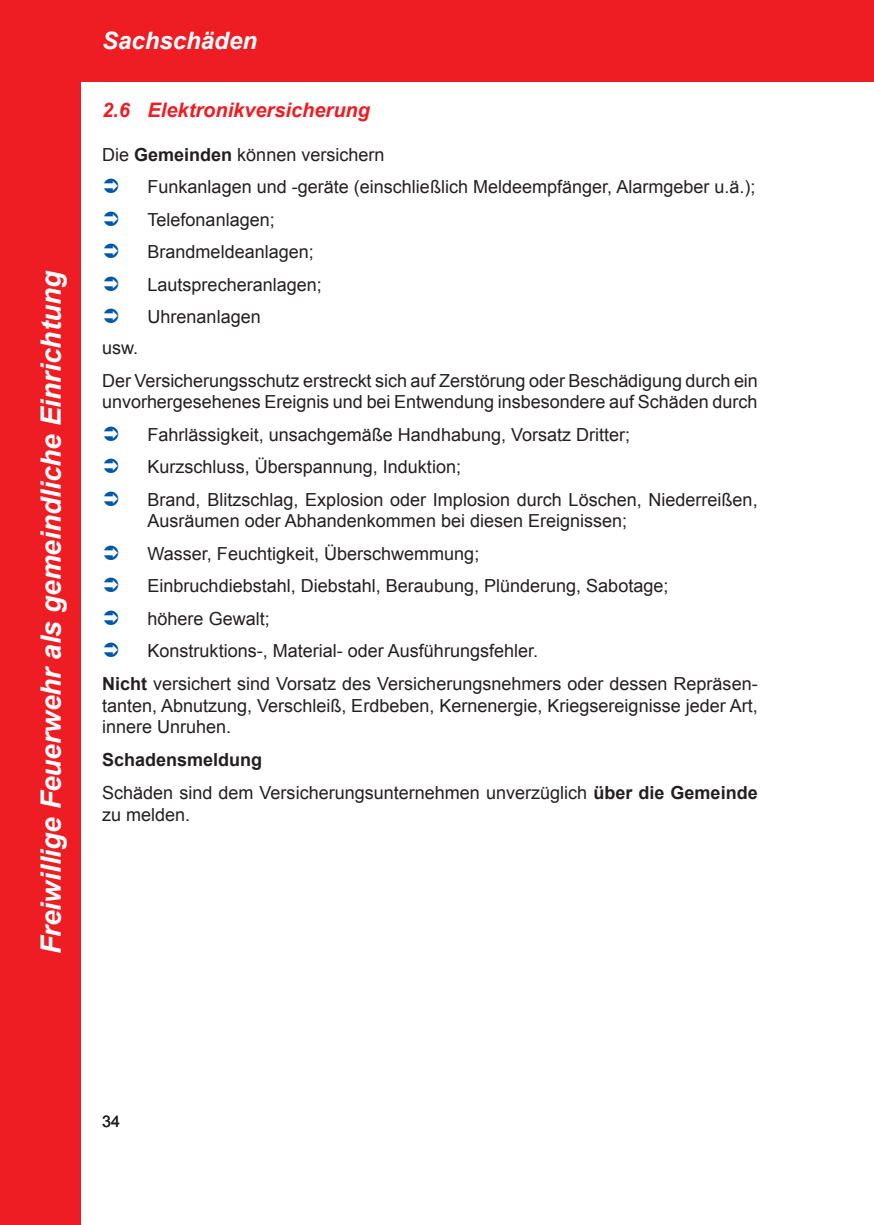
<style>
.page{position:relative;width:874px;height:1225px;background:#fff}
.page>*{position:absolute;margin:0;border:0;box-sizing:border-box;transform-origin:0 0}
.t1{font:italic 700 28px "Arial";color:#fff}
.t2{font:italic 700 24px "Arial";color:#fff}
.t3{font:italic 700 20px "Arial";color:#ee1d23}
.t4{font:18px/32.4px "Arial";color:#231f20}
.t5{font:16px "Arial";color:#231f20}
.s1{font-weight:700}
</style>
<div class="page">
<div style="left:0;top:0;width:873px;height:81px;background:#ee1d23"></div>
<div style="left:0;top:0;width:80px;height:1225px;background:#ee1d23"></div>
<h1 class="t1" style="left:32px;top:954px;width:685px;rotate:-90deg">Freiwillige Feuerwehr als gemeindliche Einrichtung</h1>
<h2 class="t2" style="left:102px;top:24px;width:156px">Sachschäden</h2>
<p class="t3" style="left:102px;top:96px;width:269px">2.6 Elektronikversicherung</p>
<p class="t4" style="left:147px;top:139px;width:609px;text-indent:-45px">Die <span class="s1">Gemeinden</span> können versichern<br>Funkanlagen und -geräte (einschließlich Meldeempfänger, Alarmgeber u.ä.);<br>Telefonanlagen;<br>Brandmeldeanlagen;<br>Lautsprecheranlagen;<br>Uhrenanlagen</p>
<p class="t4" style="left:102px;top:331px;width:657px;line-height:33px">usw.<br>Der Versicherungsschutz erstreckt sich auf Zerstörung oder Beschädigung durch ein</p>
<p class="t4" style="left:147px;top:386px;width:611px;text-indent:-45px">unvorhergesehenes Ereignis und bei Entwendung insbesondere auf Schäden durch Fahrlässigkeit, unsachgemäße Handhabung, Vorsatz Dritter;<br>Kurzschluss, Überspannung, Induktion;<br>Brand, Blitzschlag, Explosion oder Implosion durch Löschen, Niederreißen,</p>
<p class="t4" style="left:147px;top:505px;width:481px">Ausräumen oder Abhandenkommen bei diesen Ereignissen;</p>
<p class="t4" style="left:147px;top:537px;width:333px">Wasser, Feuchtigkeit, Überschwemmung;</p>
<p class="t4" style="left:147px;top:570px;width:522px">Einbruchdiebstahl, Diebstahl, Beraubung, Plünderung, Sabotage;</p>
<p class="t4" style="left:147px;top:602px;width:124px">höhere Gewalt;</p>
<p class="t4" style="left:147px;top:635px;width:392px">Konstruktions-, Material- oder Ausführungsfehler.</p>
<p class="t4" style="left:102px;top:668px;width:656px"><span class="s1">Nicht</span> versichert sind Vorsatz des Versicherungsnehmers oder dessen Repräsen-</p>
<p class="t4" style="left:102px;top:695px;width:656px;line-height:21.6px">tanten, Abnutzung, Verschleiß, Erdbeben, Kernenergie, Kriegsereignisse jeder Art, innere Unruhen.</p>
<p class="t4" style="left:102px;top:743px;width:656px;line-height:33px"><span class="s1">Schadensmeldung<br></span>Schäden sind dem Versicherungsunternehmen unverzüglich <span class="s1">über die Gemeinde</span></p>
<p class="t4" style="left:102px;top:798px;width:90px">zu melden.</p>
<p class="t5" style="left:102px;top:1111px;width:19px">34</p>
</div>
